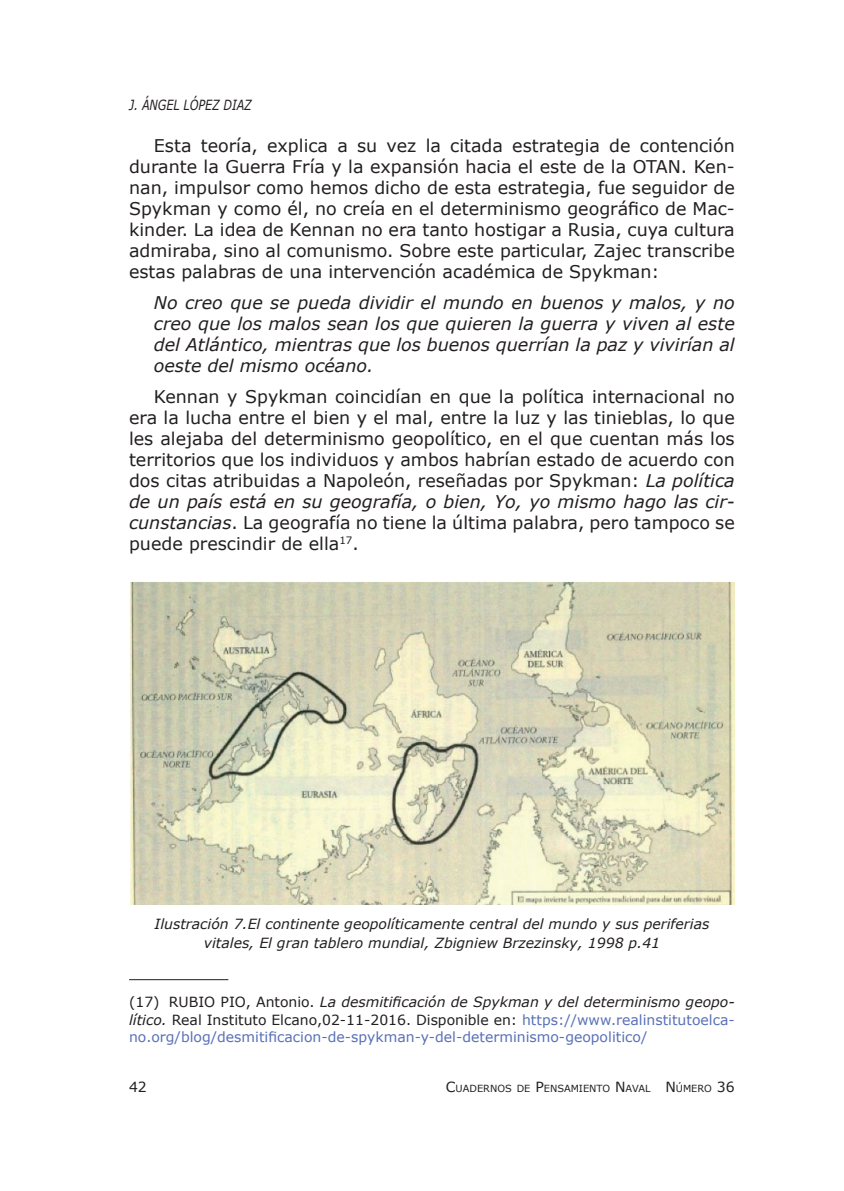
<style>
.page{position:relative;width:844px;height:1191px;background:#fff}
.page>*{position:absolute;margin:0;border:0;box-sizing:border-box;transform-origin:0 0}
.t1{font:17.5px/21px "Verdana";color:#231f20;text-align:justify}
.t2{font:italic 17.5px/21px "Verdana";color:#231f20;text-align:justify}
.t3{font:14px/17.5px "Verdana";color:#5870b6;text-align:justify}
.t4{font:italic 14px/19.2px "Verdana";color:#231f20;text-align:center}
.t5{font:italic 14px "Verdana";color:#231f20;scale:.79 1}
.t6{font:14px "Verdana";color:#231f20}
.t7{font:9.8px "Verdana";color:#231f20}
.s1{font-style:italic}
.s2{color:#231f20}
.s3{font-style:italic;color:#231f20}
.s4{font-size:14px}
</style>
<div class="page">
<hr style="left:129px;top:979px;width:99px;height:1px;background:#231f20">
<img style="left:130px;top:582px;width:604px;height:322px">
<p class="t5" style="left:129px;top:95px;width:157px">J. ÁNGEL LÓPEZ DIAZ</p>
<p class="t1" style="left:129px;top:135px;width:607px;text-indent:25px">Esta teoría, explica a su vez la citada estrategia de contención durante la Guerra Fría y la expansión hacia el este de la OTAN. Ken&shy;nan, impulsor como hemos dicho de esta estrategia, fue seguidor de Spykman y como él, no creía en el determinismo geográfico de Mac&shy;kinder. La idea de Kennan no era tanto hostigar a Rusia, cuya cultura admiraba, sino al comunismo. Sobre este particular, Zajec transcribe estas palabras de una intervención académica de Spykman:</p>
<p class="t2" style="left:154px;top:292px;width:582px">No creo que se pueda dividir el mundo en buenos y malos, y no creo que los malos sean los que quieren la guerra y viven al este del Atlántico, mientras que los buenos querrían la paz y vivirían al oeste del mismo océano.</p>
<p class="t1" style="left:129px;top:386px;width:607px;text-indent:25px">Kennan y Spykman coincidían en que la política internacional no era la lucha entre el bien y el mal, entre la luz y las tinieblas, lo que les alejaba del determinismo geopolítico, en el que cuentan más los territorios que los individuos y ambos habrían estado de acuerdo con dos citas atribuidas a Napoleón, reseñadas por Spykman: <span class="s1">La política de un país está en su geografía, o bien, Yo, yo mismo hago las cir&shy;cunstancias</span>. La geografía no tiene la última palabra, pero tampoco se puede prescindir de ella<sup>17</sup>.</p>
<p class="t4" style="left:154px;top:914px;width:556px">Ilustración 7.El continente geopolíticamente central del mundo y sus periferias vitales, El gran tablero mundial, Zbigniew Brzezinsky, 1998 p.41</p>
<p class="t3" style="left:129px;top:993px;width:607px"><span class="s2">(17) RUBIO PIO, Antonio.</span> <span class="s3">La desmitificación de Spykman y del determinismo geopo&shy;lítico.</span> <span class="s2">Real Instituto Elcano,02-11-2016. Disponible en:</span> https://www.realinstitutoelca&shy;no.org/blog/desmitificacion-de-spykman-y-del-determinismo-geopolitico/</p>
<p class="t6" style="left:129px;top:1077px;width:19px">42</p>
<p class="t7" style="left:445px;top:1081px;width:290px"><span class="s4">C</span>UADERNOS DE <span class="s4">P</span>ENSAMIENTO <span class="s4">N</span>AVAL <span class="s4">N</span> ÚMERO <span class="s4">36</span></p>
</div>
